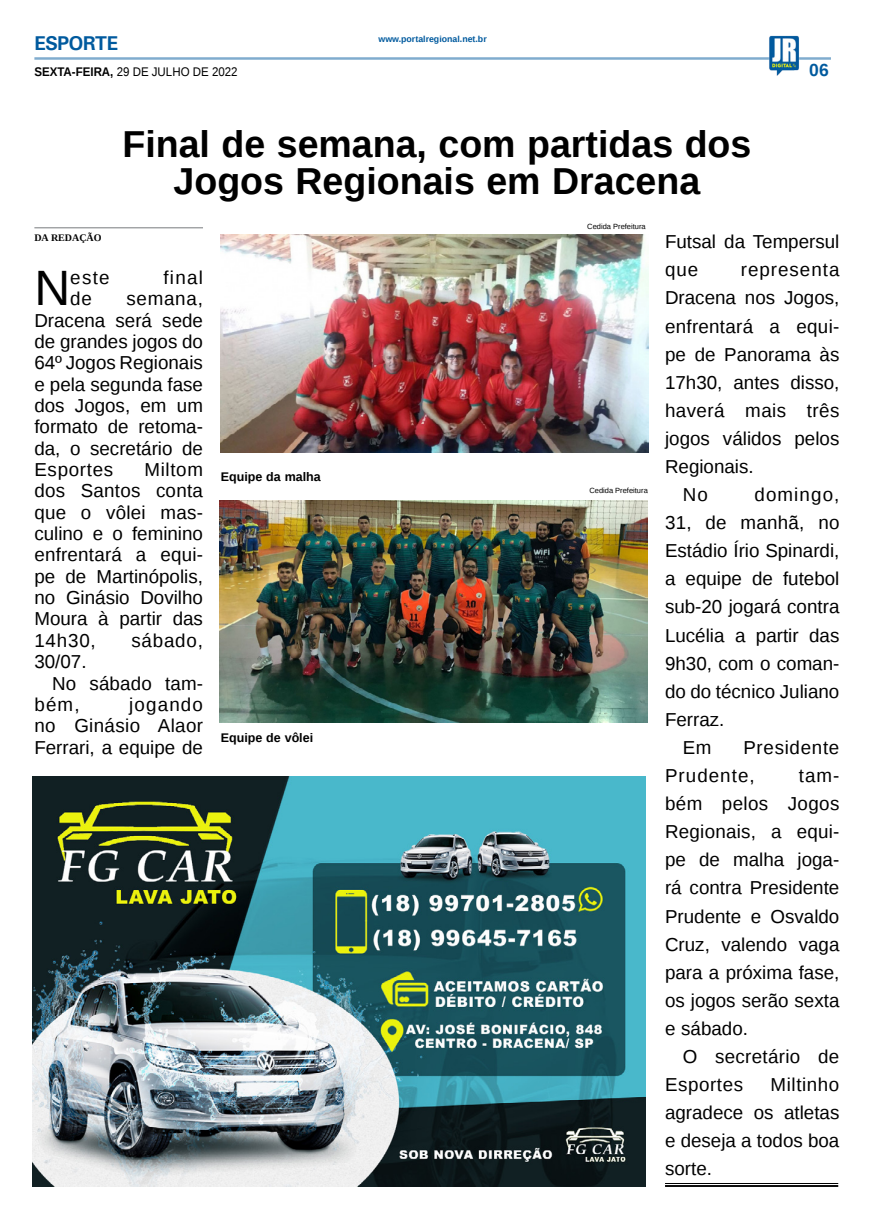
<style>
.page{position:relative;width:869px;height:1223px;background:#fff}
.page>*{position:absolute;margin:0;border:0;box-sizing:border-box;transform-origin:0 0}
.MATÉRIA{font:49.62px "Liberation Sans";color:#000}
.TÍTULO{font:700 37.5px/37.5px "Liberation Sans";color:#000;text-align:center}
.TITULO_PG{font:700 20px "Univers";letter-spacing:-.04em;color:#005a9e}
.MATÉRIA-2{font:18.75px/28.1px "Liberation Sans";color:#000;text-align:justify}
.MATÉRIA-3{font:18.75px/28.1px "Liberation Sans";letter-spacing:.04em;color:#000}
.TÍTULO-2{font:700 17.5px "Liberation Sans";color:#005a9e}
.DATA_PG{font:12.5px "Liberation Sans";color:#000;scale:.92 1}
.LEGENDA{font:700 12.5px "Liberation Sans";color:#000}
.CRÉDITO_NOME{font:700 10px "Liberation Serif";color:#000}
.DATA_PG-2{font:700 8.75px "Liberation Sans";color:#005a9e}
.CRÉDITO_FOTO{font:7.5px "Liberation Sans";color:#000}
.s1{font-weight:700}
</style>
<div class="page">
<hr style="left:34px;top:57px;width:796px;height:3px;background:#005a9e">
<img style="left:768px;top:36px;width:30px;height:40px">
<hr style="left:664px;top:1183px;width:173px;height:1px;background:#000">
<hr style="left:664px;top:1185px;width:173px;height:1px;background:#000">
<img style="left:33px;top:776px;width:612px;height:410px">
<img style="left:221px;top:234px;width:427px;height:218px">
<img style="left:220px;top:501px;width:427px;height:221px">
<hr style="left:34px;top:227px;width:169px;height:1px;background:#939598">
<p class="TITULO_PG" style="left:34px;top:31px;width:85px">ESPORTE</p>
<p class="DATA_PG" style="left:34px;top:65px;width:222px"><span class="s1">SEXTA-FEIRA,</span> 29 DE JULHO DE 2022</p>
<p class="DATA_PG-2" style="left:378px;top:33px;width:110px">www.portalregional.net.br</p>
<p class="TÍTULO" style="left:122px;top:124px;width:630px">Final de semana, com partidas dos<br>Jogos Regionais em Dracena</p>
<p class="CRÉDITO_FOTO" style="left:587px;top:222px;width:60px">Cedida Prefeitura</p>
<p class="TÍTULO-2" style="left:808px;top:58px;width:21px">06</p>
<p class="CRÉDITO_NOME" style="left:34px;top:231px;width:69px">DA REDAÇÃO</p>
<p class="MATÉRIA" style="left:34px;top:260px;width:37px">N</p>
<p class="MATÉRIA-2" style="left:70px;top:264px;width:41px">este</p>
<p class="MATÉRIA-2" style="left:163px;top:264px;width:41px">final</p>
<p class="MATÉRIA-2" style="left:70px;top:285px;width:23px">de</p>
<p class="MATÉRIA-2" style="left:34px;top:289px;width:170px;line-height:21.4px;text-indent:92px">semana, Dracena será sede de grandes jogos do 64º Jogos Regionais e pela segunda fase dos Jogos, em um formato de retoma&shy;da, o secretário de Esportes</p>
<p class="MATÉRIA-2" style="left:34px;top:459px;width:170px;line-height:21.4px;text-indent:110px">Miltom dos Santos conta que o vôlei mas&shy;culino e o feminino enfrentará a equi&shy;pe de Martinópolis, no Ginásio Dovilho Moura à partir das 14h30,</p>
<p class="MATÉRIA-2" style="left:131px;top:627px;width:73px">sábado,</p>
<p class="MATÉRIA-2" style="left:34px;top:648px;width:54px">30/07.</p>
<p class="MATÉRIA-2" style="left:34px;top:673px;width:170px;line-height:21.4px;text-indent:18px">No sábado tam&shy;bém,</p>
<p class="MATÉRIA-2" style="left:34px;top:694px;width:170px;line-height:21.4px;text-indent:95px">jogando no Ginásio Alaor Ferrari, a equipe de</p>
<p class="LEGENDA" style="left:221px;top:468px;width:102px">Equipe da malha</p>
<p class="LEGENDA" style="left:221px;top:729px;width:94px">Equipe de vôlei</p>
<p class="CRÉDITO_FOTO" style="left:589px;top:486px;width:60px">Cedida Prefeitura</p>
<p class="MATÉRIA-2" style="left:664px;top:228px;width:176px">Futsal da Tempersul que</p>
<p class="MATÉRIA-2" style="left:664px;top:256px;width:176px;text-indent:76px">representa Dracena nos Jogos, enfrentará a equi&shy;pe de Panorama às 17h30, antes disso, haverá mais três jogos válidos pelos Regionais.</p>
<p class="MATÉRIA-2" style="left:682px;top:481px;width:27px">No</p>
<p class="MATÉRIA-2" style="left:664px;top:481px;width:176px;text-indent:89px">domingo, 31, de manhã, no Estádio Írio Spinardi, a equipe de futebol sub-20 jogará contra Lucélia a partir das 9h30, com o coman&shy;do do técnico Juliano Ferraz.</p>
<p class="MATÉRIA-2" style="left:682px;top:734px;width:30px">Em</p>
<p class="MATÉRIA-3" style="left:664px;top:734px;width:176px;text-indent:78px">Presidente<br>Prudente,</p>
<p class="MATÉRIA-2" style="left:664px;top:762px;width:176px;text-indent:134px">tam&shy;bém pelos Jogos Regionais, a equi&shy;pe de malha joga&shy;rá contra Presidente Prudente e Osvaldo Cruz, valendo vaga para a próxima fase, os jogos serão sexta e sábado.</p>
<p class="MATÉRIA-2" style="left:664px;top:1043px;width:176px;text-indent:18px">O secretário de<br>Esportes</p>
<p class="MATÉRIA-2" style="left:664px;top:1071px;width:176px;text-indent:105px">Miltinho agradece os atletas e deseja a todos boa sorte.</p>
</div>
